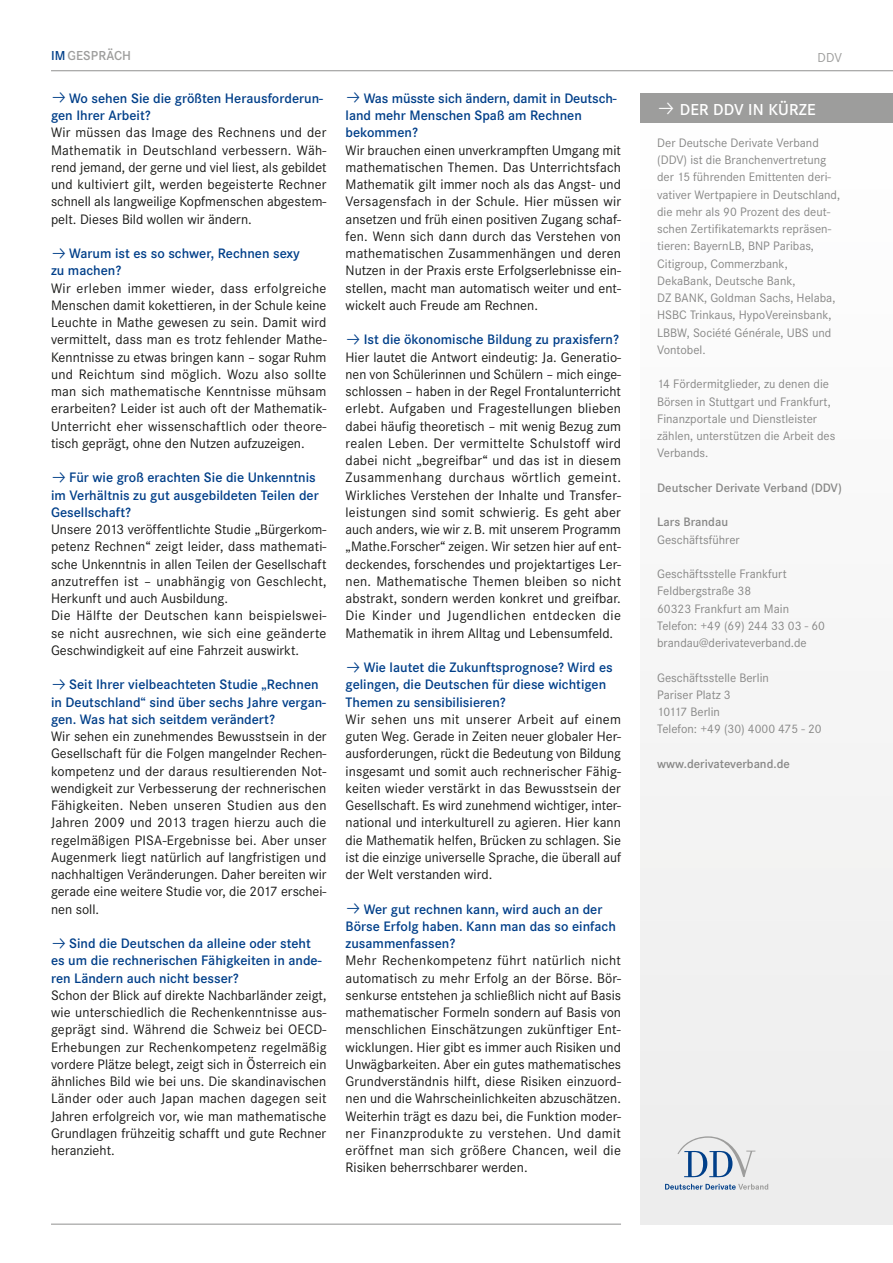
<style>
.page{position:relative;width:893px;height:1263px;background:#fff}
.page>*{position:absolute;margin:0;border:0;box-sizing:border-box;transform-origin:0 0}
.t1{font:16.5px "Corporate STOT Dem";letter-spacing:.01em;color:#fff}
.t2{font:14.25px/17.2px "Corporate STOT";color:#1a1a18;text-align:justify}
.t3{font:14.25px/17.2px "Corporate STOT Dem";color:#003f89}
.t4{font:13.5px "Corporate STOT Dem";letter-spacing:.01em;color:#9d9d9c}
.t5{font:13.5px "Corporate STOT";color:#9d9d9c}
.t6{font:12.75px/17.2px "Corporate STOT";color:#878786}
.t7{font:12.75px "Corporate STOT Dem";color:#878786}
.s1{color:#003f89}
</style>
<div class="page">
<div style="left:640px;top:86px;width:253px;height:1139px;background:#f6f6f6"></div>
<hr style="left:51px;top:70px;width:842px;height:1px;background:#9d9d9c">
<div style="left:640px;top:94px;width:253px;height:29px;background:#9d9d9c"></div>
<svg style="left:677px;top:1136px;width:78px;height:41px"></svg>
<svg style="left:665px;top:1184px;width:103px;height:6px"></svg>
<hr style="left:51px;top:1223px;width:570px;height:2px;background:#9d9d9c">
<p class="t4" style="left:51px;top:48px;width:82px"><span class="s1">IM</span>GESPRÄCH</p>
<p class="t5" style="left:817px;top:50px;width:26px">DDV</p>
<p class="t3" style="left:51px;top:90px;width:273px;text-indent:18px">Wo sehen Sie die größten Herausforderun&shy;gen Ihrer Arbeit?</p>
<p class="t2" style="left:51px;top:124px;width:277px">Wir müssen das Image des Rechnens und der Mathematik in Deutschland verbessern. Wäh&shy;rend jemand, der gerne und viel liest, als gebildet und kultiviert gilt, werden begeisterte Rechner schnell als langweilige Kopfmenschen abgestem&shy;pelt. Dieses Bild wollen wir ändern.</p>
<p class="t3" style="left:51px;top:245px;width:250px;text-indent:18px">Warum ist es so schwer, Rechnen sexy zu machen?</p>
<p class="t2" style="left:51px;top:279px;width:277px">Wir erleben immer wieder, dass erfolgreiche Menschen damit kokettieren, in der Schule keine Leuchte in Mathe gewesen zu sein. Damit wird vermittelt, dass man es trotz fehlender Mathe-Kenntnisse zu etwas bringen kann – sogar Ruhm und Reichtum sind möglich. Wozu also sollte man sich mathematische Kenntnisse mühsam erarbeiten? Leider ist auch oft der Mathematik-Unterricht eher wissenschaftlich oder theore&shy;tisch geprägt, ohne den Nutzen aufzuzeigen.</p>
<p class="t3" style="left:51px;top:469px;width:269px;text-indent:18px">Für wie groß erachten Sie die Unkenntnis im Verhältnis zu gut ausgebildeten Teilen der<br>Gesellschaft?</p>
<p class="t2" style="left:51px;top:521px;width:277px;text-align:left">Unsere 2013 veröffentlichte Studie „Bürgerkom&shy;petenz Rechnen“ zeigt leider, dass mathemati&shy;sche Unkenntnis in allen Teilen der Gesellschaft anzutreffen ist – unabhängig von Geschlecht, Herkunft und auch Ausbildung.<br>Die Hälfte der Deutschen kann beispielswei&shy;se nicht ausrechnen, wie sich eine geänderte Geschwindigkeit auf eine Fahrzeit auswirkt.</p>
<p class="t3" style="left:51px;top:676px;width:277px;text-indent:18px">Seit Ihrer vielbeachteten Studie „Rechnen in Deutschland“ sind über sechs Jahre vergan&shy;gen. Was hat sich seitdem verändert?</p>
<p class="t2" style="left:51px;top:728px;width:277px">Wir sehen ein zunehmendes Bewusstsein in der Gesellschaft für die Folgen mangelnder Rechen&shy;kompetenz und der daraus resultierenden Not&shy;wendigkeit zur Verbesserung der rechnerischen Fähigkeiten. Neben unseren Studien aus den Jahren 2009 und 2013 tragen hierzu auch die regelmäßigen PISA-Ergebnisse bei. Aber unser Augenmerk liegt natürlich auf langfristigen und nachhaltigen Veränderungen. Daher bereiten wir gerade eine weitere Studie vor, die 2017 erschei&shy;nen soll.</p>
<p class="t3" style="left:51px;top:935px;width:272px;text-indent:18px">Sind die Deutschen da alleine oder steht es um die rechnerischen Fähigkeiten in ande&shy;ren Ländern auch nicht besser?</p>
<p class="t2" style="left:51px;top:987px;width:277px">Schon der Blick auf direkte Nachbarländer zeigt, wie unterschiedlich die Rechenkenntnisse aus&shy;geprägt sind. Während die Schweiz bei OECD-Erhebungen zur Rechenkompetenz regelmäßig vordere Plätze belegt, zeigt sich in Österreich ein ähnliches Bild wie bei uns. Die skandinavischen Länder oder auch Japan machen dagegen seit Jahren erfolgreich vor, wie man mathematische Grundlagen frühzeitig schafft und gute Rechner heranzieht.</p>
<p class="t3" style="left:346px;top:90px;width:273px;text-indent:18px">Was müsste sich ändern, damit in Deutsch&shy;land mehr Menschen Spaß am Rechnen bekommen?</p>
<p class="t2" style="left:346px;top:141px;width:277px">Wir brauchen einen unverkrampften Umgang mit mathematischen Themen. Das Unterrichtsfach Mathematik gilt immer noch als das Angst- und Versagensfach in der Schule. Hier müssen wir ansetzen und früh einen positiven Zugang schaf&shy;fen. Wenn sich dann durch das Verstehen von mathematischen Zusammenhängen und deren Nutzen in der Praxis erste Erfolgserlebnisse ein&shy;stellen, macht man automatisch weiter und ent&shy;wickelt auch Freude am Rechnen.</p>
<p class="t3" style="left:364px;top:331px;width:257px">Ist die ökonomische Bildung zu praxisfern?</p>
<p class="t2" style="left:346px;top:348px;width:277px">Hier lautet die Antwort eindeutig: Ja. Generatio&shy;nen von Schülerinnen und Schülern – mich einge&shy;schlossen – haben in der Regel Frontalunterricht erlebt. Aufgaben und Fragestellungen blieben dabei häufig theoretisch – mit wenig Bezug zum realen Leben. Der vermittelte Schulstoff wird dabei nicht „begreifbar“ und das ist in diesem Zusammenhang durchaus wörtlich gemeint.<br>Wirkliches Verstehen der Inhalte und Transfer&shy;leistungen sind somit schwierig. Es geht aber auch anders, wie wir z.B. mit unserem Programm „Mathe.Forscher“ zeigen. Wir setzen hier auf ent&shy;deckendes, forschendes und projektartiges Ler&shy;nen. Mathematische Themen bleiben so nicht abstrakt, sondern werden konkret und greifbar.<br>Die Kinder und Jugendlichen entdecken die Mathematik in ihrem Alltag und Lebensumfeld.</p>
<p class="t3" style="left:346px;top:659px;width:269px;text-indent:18px">Wie lautet die Zukunftsprognose? Wird es gelingen, die Deutschen für diese wichtigen<br>Themen zu sensibilisieren?</p>
<p class="t2" style="left:346px;top:711px;width:277px">Wir sehen uns mit unserer Arbeit auf einem guten Weg. Gerade in Zeiten neuer globaler Her&shy;ausforderungen, rückt die Bedeutung von Bildung insgesamt und somit auch rechnerischer Fähig&shy;keiten wieder verstärkt in das Bewusstsein der Gesellschaft. Es wird zunehmend wichtiger, inter&shy;national und interkulturell zu agieren. Hier kann die Mathematik helfen, Brücken zu schlagen. Sie ist die einzige universelle Sprache, die überall auf der Welt verstanden wird.</p>
<p class="t3" style="left:346px;top:900px;width:272px;text-indent:18px">Wer gut rechnen kann, wird auch an der<br>Börse Erfolg haben. Kann man das so einfach zusammenfassen?</p>
<p class="t2" style="left:346px;top:952px;width:277px">Mehr Rechenkompetenz führt natürlich nicht automatisch zu mehr Erfolg an der Börse. Bör&shy;senkurse entstehen ja schließlich nicht auf Basis mathematischer Formeln sondern auf Basis von menschlichen Einschätzungen zukünftiger Ent&shy;wicklungen. Hier gibt es immer auch Risiken und Unwägbarkeiten. Aber ein gutes mathematisches Grundverständnis hilft, diese Risiken einzuord&shy;nen und die Wahrscheinlichkeiten abzuschätzen.<br>Weiterhin trägt es dazu bei, die Funktion moder&shy;ner Finanzprodukte zu verstehen. Und damit eröffnet man sich größere Chancen, weil die Risiken beherrschbarer werden.</p>
<p class="t1" style="left:680px;top:100px;width:138px">DER DDV IN KÜRZE</p>
<p class="t6" style="left:657px;top:134px;width:184px">Der Deutsche Derivate Verband (DDV) ist die Branchenvertretung der 15 führenden Emittenten deri&shy;vativer Wertpapiere in Deutschland, die mehr als 90 Prozent des deut&shy;schen Zertifikatemarkts repräsen&shy;tieren: BayernLB, BNP Paribas,<br>Citigroup, Commerzbank,<br>DekaBank, Deutsche Bank,<br>DZ BANK, Goldman Sachs, Helaba,<br>HSBC Trinkaus, HypoVereinsbank,<br>LBBW, Société Générale, UBS und<br>Vontobel.</p>
<p class="t6" style="left:657px;top:376px;width:180px">14 Fördermitglieder, zu denen die<br>Börsen in Stuttgart und Frankfurt,<br>Finanzportale und Dienstleister zählen, unterstützen die Arbeit des<br>Verbands.</p>
<p class="t7" style="left:657px;top:480px;width:186px">Deutscher Derivate Verband (DDV)</p>
<p class="t7" style="left:657px;top:515px;width:72px">Lars Brandau</p>
<p class="t6" style="left:657px;top:531px;width:84px">Geschäftsführer</p>
<p class="t6" style="left:657px;top:565px;width:169px">Geschäftsstelle Frankfurt<br>Feldbergstraße 38<br>60323 Frankfurt am Main<br>Telefon: +49 (69) 244 33 03 - 60 brandau@derivateverband.de</p>
<p class="t6" style="left:657px;top:669px;width:166px">Geschäftsstelle Berlin<br>Pariser Platz 3<br>10117 Berlin<br>Telefon: +49 (30) 4000 475 - 20</p>
<p class="t7" style="left:657px;top:756px;width:134px">www.derivateverband.de</p>
</div>
